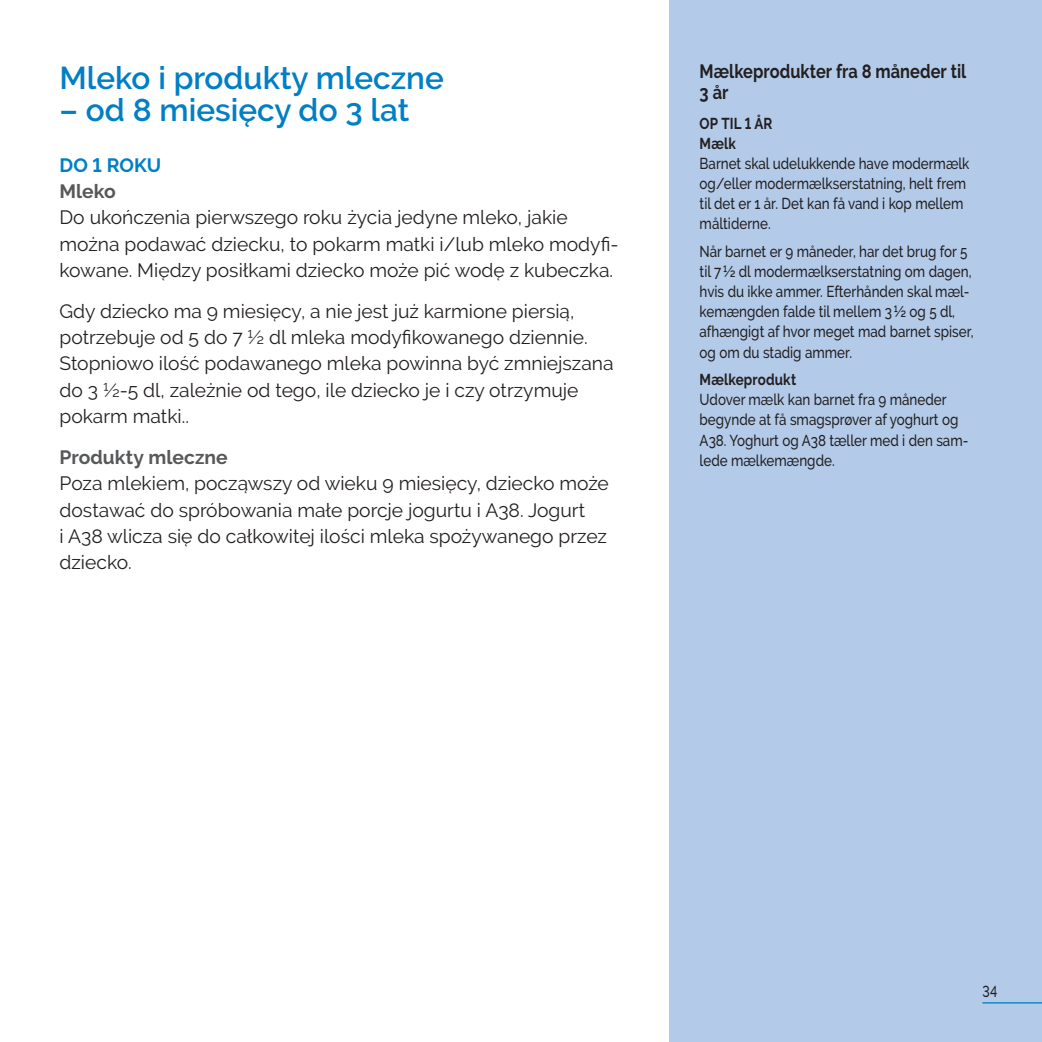
<style>
.page{position:relative;width:1042px;height:1042px;background:#fff}
.page>*{position:absolute;margin:0;border:0;box-sizing:border-box;transform-origin:0 0}
.L2{font:600 31.5px "Raleway";color:#007fc5}
.Body{font:19.25px/26.2px "Raleway";color:#231f20}
.t1{font:700 19.25px/21px "Raleway";letter-spacing:.005em;color:#231f20;scale:.85 1}
.L3{font:700 19.25px "Raleway";color:#57585a}
.Age{font:700 19.25px "Raleway";letter-spacing:.005em;color:#007fc5}
.t2{font:500 15.75px/20.1px "Raleway";color:#231f20;scale:.85 1}
.t3{font:700 15.75px/20.1px "Raleway";letter-spacing:.01em;color:#231f20;scale:.85 1}
.t4{font:500 15.75px "Raleway";color:#231f20;scale:.8 1}
.s1{font-weight:600}
</style>
<div class="page">
<div style="left:670px;top:0;width:372px;height:1042px;background:#b3cbe9"></div>
<hr style="left:982px;top:1002px;width:60px;height:1px;background:#007fc5">
<h2 class="L2" style="left:60px;top:60px;width:386px">Mleko i produkty mleczne</h2>
<h2 class="L2" style="left:60px;top:91px;width:351px">– od 8 miesięcy do 3 lat</h2>
<p class="Age" style="left:60px;top:154px;width:103px">DO 1 ROKU</p>
<h2 class="L3" style="left:60px;top:180px;width:58px">Mleko</h2>
<p class="Body" style="left:60px;top:204px;width:560px">Do ukończenia pierwszego roku życia jedyne mleko, jakie można podawać dziecku, to pokarm matki i/lub mleko modyfi&shy;kowane. Między posiłkami dziecko może pić wodę z kubeczka.</p>
<p class="Body" style="left:60px;top:298px;width:555px">Gdy dziecko ma 9 miesięcy, a nie jest już karmione piersią, potrzebuje od 5 do 7 ½ dl mleka modyfikowanego dziennie.<br>Stopniowo ilość podawanego mleka powinna być zmniejszana do 3 ½-5 dl, zależnie od tego, ile dziecko je i czy otrzymuje pokarm matki..</p>
<h2 class="L3" style="left:60px;top:446px;width:170px">Produkty mleczne</h2>
<p class="Body" style="left:60px;top:470px;width:551px">Poza mlekiem, począwszy od wieku 9 miesięcy, dziecko może dostawać do spróbowania małe porcje jogurtu i A38. Jogurt<br>i A38 wlicza się do całkowitej ilości mleka spożywanego przez dziecko.</p>
<p class="t1" style="left:699px;top:60px;width:315px">Mælkeprodukter fra 8 måneder til<br>3 år</p>
<p class="t3" style="left:699px;top:113px;width:87px">OP TIL 1 ÅR<br>Mælk</p>
<p class="t2" style="left:699px;top:153px;width:319px">Barnet skal udelukkende have modermælk og/eller modermælkserstatning, helt frem til det er 1 år. Det kan få vand i kop mellem måltiderne.</p>
<p class="t2" style="left:699px;top:241px;width:324px">Når barnet er 9 måneder, har det brug for 5 til 7<span class="s1">½</span> dl modermælkserstatning om dagen, hvis du ikke ammer. Efterhånden skal mæl&shy;kemængden falde til mellem 3<span class="s1">½</span> og 5 dl, afhængigt af hvor meget mad barnet spiser, og om du stadig ammer.</p>
<p class="t3" style="left:699px;top:370px;width:115px">Mælkeprodukt</p>
<p class="t2" style="left:699px;top:390px;width:318px">Udover mælk kan barnet fra 9 måneder begynde at få smagsprøver af yoghurt og A38. Yoghurt og A38 tæller med i den sam&shy;lede mælkemængde.</p>
<p class="t4" style="left:982px;top:982px;width:20px">34</p>
</div>
